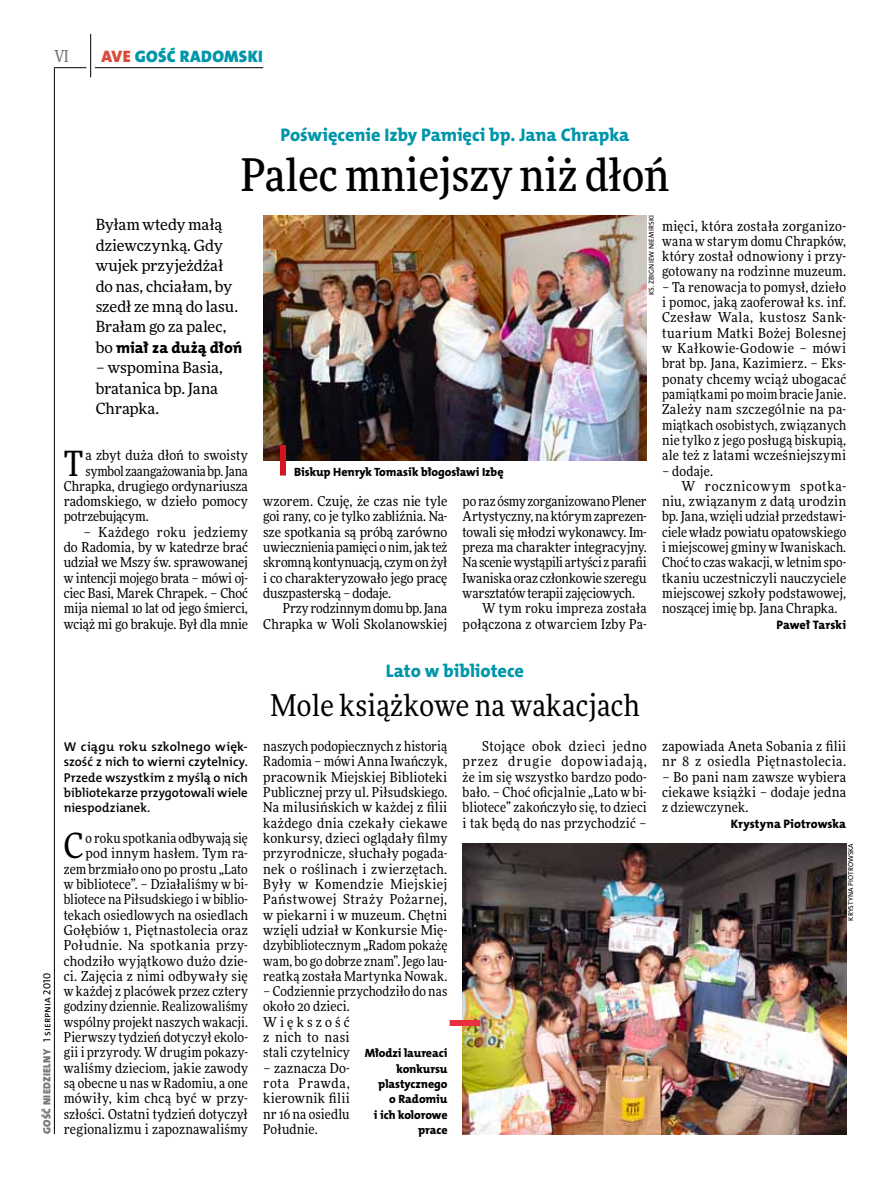
<style>
.page{position:relative;width:893px;height:1191px;background:#fff}
.page>*{position:absolute;margin:0;border:0;box-sizing:border-box;transform-origin:0 0}
.t1{font:500 45px "Freeday Narrow";color:#000}
.t2{font:34.8px "Freeday Narrow News";color:#000}
.t3{font:30px "Freeday Narrow News";letter-spacing:.01em;color:#000}
.t4{font:18.3px "The Mix HP8 Ex Bld";letter-spacing:-.005em;color:#0096aa}
.t5{font:16.65px "The Mix HP9 Blk";letter-spacing:.02em;color:#0096aa}
.t6{font:500 16.5px "Freeday Narrow";color:#787779;scale:.9 1}
.t7{font:15.75px "The Mix HP8 Ex Bld";letter-spacing:-.005em;color:#000}
.t8{font:15.45px/20.4px "Freeday News";letter-spacing:-.005em;color:#000}
.t9{font:13.65px/15.3px "Freeday Narrow News";letter-spacing:.01em;color:#000;text-align:justify}
.t10{font:13.65px "Freeday Narrow News";letter-spacing:-.015em;color:#000}
.t11{font:13.65px "Freeday Narrow News";letter-spacing:-.01em;color:#000}
.t12{font:13.65px "Freeday Narrow News";letter-spacing:.06em;color:#000}
.t13{font:12.9px/15.3px "The Mix HP6 Se Bld";color:#000;text-align:justify}
.t14{font:12.3px "The Mix HP8 Ex Bld";letter-spacing:.005em;color:#000}
.t15{font:12px/15.3px "The Mix HP8 Ex Bld";letter-spacing:-.005em;color:#000;text-align:right}
.t16{font:10.5px "The Mix HP9 Blk";letter-spacing:.025em;color:#787779}
.t17{font:7.2px "The Mix HP5 Plain";letter-spacing:.015em;color:#000}
.s1{color:#db4a39}
.s2{font-family:"Freeday News";font-size:15.45px}
.s3{font-family:"The Mix HP5 Plain";color:#000}
</style>
<div class="page">
<hr style="left:54px;top:67px;width:1px;height:1067px;background:#000">
<hr style="left:90px;top:34px;width:1px;height:43px;background:#000">
<hr style="left:54px;top:67px;width:32px;height:1px;background:#000">
<hr style="left:95px;top:67px;width:168px;height:1px;background:#000">
<img style="left:263px;top:215px;width:384px;height:245px">
<div style="left:280px;top:445px;width:6px;height:30px;background:#d3151f"></div>
<img style="left:463px;top:843px;width:383px;height:291px">
<div style="left:450px;top:1020px;width:30px;height:6px;background:#e92f3f"></div>
<p class="t6" style="left:54px;top:46px;width:17px">VI</p>
<p class="t5" style="left:101px;top:46px;width:163px"><span class="s1">AVE</span> GOŚĆ RADOMSKI</p>
<h3 class="t4" style="left:281px;top:123px;width:350px">Poświęcenie Izby Pamięci bp. Jana Chrapka</h3>
<h1 class="t1" style="left:241px;top:147px;width:430px">Palec mniejszy niż dłoń</h1>
<p class="t8" style="left:96px;top:214px;width:144px">Byłam wtedy małą dziewczynką. Gdy wujek przyjeżdżał do nas, chciałam, by szedł ze mną do lasu.<br>Brałam go za palec,</p>
<p class="t7" style="left:96px;top:337px;width:148px"><span class="s2">bo</span> miał za dużą dłoń</p>
<p class="t8" style="left:96px;top:357px;width:129px">– wspomina Basia, bratanica bp. Jana<br>Chrapka.</p>
<h2 class="t2" style="left:64px;top:442px;width:21px">T</h2>
<p class="t9" style="left:85px;top:447px;width:164px">a zbyt duża dłoń to swoisty</p>
<p class="t11" style="left:85px;top:462px;width:164px">symbol zaangażowania bp. Jana</p>
<p class="t9" style="left:64px;top:478px;width:186px">Chrapka, drugiego ordynariusza</p>
<p class="t9" style="left:64px;top:493px;width:186px">radomskiego, w dzieło pomocy</p>
<p class="t10" style="left:64px;top:508px;width:86px">potrzebującym.</p>
<p class="t9" style="left:64px;top:524px;width:186px;text-indent:20px">– Każdego roku jedziemy do Radomia, by w katedrze brać udział we Mszy św. sprawowanej w intencji mojego brata – mówi oj&shy;ciec Basi, Marek Chrapek. – Choć mija niemal 10 lat od jego śmierci, wciąż mi go brakuje. Był dla mnie</p>
<p class="t16" style="left:40px;top:1134px;width:162px;rotate:-90deg">GOŚĆ NIEDZIELNY <span class="s3">1 sierpnia 2010</span></p>
<p class="t13" style="left:64px;top:739px;width:186px">W ciągu roku szkolnego więk&shy;szość z nich to wierni czytelnicy.<br>Przede wszystkim z myślą o nich bibliotekarze przygotowali wiele niespodzianek.</p>
<h2 class="t2" style="left:64px;top:824px;width:21px">C</h2>
<p class="t9" style="left:64px;top:830px;width:186px;text-align:right">o roku spotkania odbywają się pod innym hasłem. Tym ra&shy;zem brzmiało ono po prostu „Lato w bibliotece”. – Działaliśmy w bi&shy;bliotece na Piłsudskiego i w biblio&shy;tekach osiedlowych na osiedlach<br>Gołębiów 1, Piętnastolecia oraz<br>Południe. Na spotkania przy&shy;chodziło wyjątkowo dużo dzie&shy;ci. Zajęcia z nimi odbywały się w każdej z placówek przez cztery godziny dziennie. Realizowaliśmy wspólny projekt naszych wakacji.<br>Pierwszy tydzień dotyczył ekolo&shy;gii i przyrody. W drugim pokazy&shy;waliśmy dzieciom, jakie zawody są obecne u nas w Radomiu, a one mówiły, kim chcą być w przy&shy;szłości. Ostatni tydzień dotyczył regionalizmu i zapoznawaliśmy</p>
<p class="t15" style="left:294px;top:464px;width:211px">Biskup Henryk Tomasik błogosławi Izbę</p>
<p class="t17" style="left:647px;top:295px;width:81px;rotate:-90deg">Ks. Zbigniew N iemirski</p>
<p class="t9" style="left:263px;top:493px;width:186px">wzorem. Czuję, że czas nie tyle goi rany, co je tylko zabliźnia. Na&shy;sze spotkania są próbą zarówno uwiecznienia pamięci o nim, jak też skromną kontynuacją, czym on żył i co charakteryzowało jego pracę duszpasterską – dodaje.</p>
<p class="t9" style="left:263px;top:600px;width:186px;text-align:right">Przy rodzinnym domu bp. Jana<br>Chrapka w Woli Skolanowskiej</p>
<p class="t10" style="left:463px;top:493px;width:186px">po raz ósmy zorganizowano Plener</p>
<p class="t9" style="left:463px;top:509px;width:186px">Artystyczny, na którym zaprezen-</p>
<p class="t9" style="left:463px;top:524px;width:186px">towali się młodzi wykonawcy. Im-</p>
<p class="t11" style="left:463px;top:539px;width:186px">preza ma charakter integracyjny.</p>
<p class="t11" style="left:463px;top:554px;width:186px">Na scenie wystąpili artyści z parafii</p>
<p class="t10" style="left:463px;top:569px;width:186px">Iwaniska oraz członkowie szeregu</p>
<p class="t10" style="left:463px;top:585px;width:174px">warsztatów terapii zajęciowych.</p>
<p class="t9" style="left:482px;top:600px;width:166px">W tym roku impreza została</p>
<p class="t9" style="left:463px;top:616px;width:186px">połączona z otwarciem Izby Pa-</p>
<p class="t9" style="left:662px;top:218px;width:186px">mięci, która została zorganizo&shy;wana w starym domu Chrapków, który został odnowiony i przy&shy;gotowany na rodzinne muzeum.</p>
<p class="t9" style="left:662px;top:279px;width:186px">– Ta renowacja to pomysł, dzieło i pomoc, jaką zaoferował ks. inf.<br>Czesław Wala, kustosz Sank&shy;tuarium Matki Bożej Bolesnej w Kałkowie-Godowie – mówi brat bp. Jana, Kazimierz. – Eks&shy;ponaty chcemy wciąż ubogacać pamiątkami po moim bracie Janie.<br>Zależy nam szczególnie na pa&shy;miątkach osobistych, związanych nie tylko z jego posługą biskupią, ale też z latami wcześniejszymi</p>
<p class="t9" style="left:662px;top:463px;width:52px">– dodaje.</p>
<p class="t12" style="left:682px;top:477px;width:166px">W rocznicowym spotka-</p>
<p class="t9" style="left:662px;top:493px;width:186px">niu, związanym z datą urodzin</p>
<p class="t9" style="left:662px;top:509px;width:186px">bp. Jana, wzięli udział przedstawi-</p>
<p class="t9" style="left:662px;top:524px;width:186px">ciele władz powiatu opatowskiego</p>
<p class="t9" style="left:662px;top:539px;width:186px">i miejscowej gminy w Iwaniskach.</p>
<p class="t9" style="left:662px;top:555px;width:186px">Choć to czas wakacji, w letnim spo-</p>
<p class="t9" style="left:662px;top:570px;width:186px">tkaniu uczestniczyli nauczyciele</p>
<p class="t9" style="left:662px;top:585px;width:186px">miejscowej szkoły podstawowej,</p>
<p class="t9" style="left:662px;top:600px;width:177px">noszącej imię bp. Jana Chrapka.</p>
<p class="t14" style="left:776px;top:616px;width:71px">Paweł Tarski</p>
<h3 class="t4" style="left:386px;top:659px;width:140px">Lato w bibliotece</h3>
<h3 class="t3" style="left:270px;top:686px;width:371px">Mole książkowe na wakacjach</h3>
<p class="t9" style="left:263px;top:738px;width:186px">naszych podopiecznych z historią Radomia – mówi Anna Iwańczyk, pracownik Miejskiej Biblioteki Publicznej przy ul. Piłsudskiego.<br>Na milusińskich w każdej z filii każdego dnia czekały ciekawe konkursy, dzieci oglądały filmy przyrodnicze, słuchały pogada&shy;nek o roślinach i zwierzętach.<br>Były w Komendzie Miejskiej Państwowej Straży Pożarnej, w piekarni i w muzeum. Chętni wzięli udział w Konkursie Mię&shy;dzybibliotecznym „Radom pokażę wam, bo go dobrze znam”. Jego lau&shy;reatką została Martynka Nowak.</p>
<p class="t9" style="left:263px;top:983px;width:186px;text-align:left">– Codziennie przychodziło do nas około 20 dzieci.<br>Większość<br>z nich to nasi<br>stali czytelnicy</p>
<p class="t9" style="left:263px;top:1060px;width:88px">– zaznacza Do&shy;rota Prawda, kierownik filii nr 16 na osiedlu Południe.</p>
<p class="t15" style="left:365px;top:1045px;width:84px">Młodzi laureaci konkursu plastycznego<br>o Radomiu<br>i ich kolorowe prace</p>
<p class="t9" style="left:463px;top:738px;width:186px;text-indent:20px">Stojące obok dzieci jedno przez drugie dopowiadają, że im się wszystko bardzo podo&shy;bało. – Choć oficjalnie „Lato w bi&shy;bliotece” zakończyło się, to dzieci i tak będą do nas przychodzić –</p>
<p class="t9" style="left:662px;top:738px;width:186px">zapowiada Aneta Sobania z filii nr 8 z osiedla Piętnastolecia.</p>
<p class="t9" style="left:662px;top:769px;width:186px">– Bo pani nam zawsze wybiera ciekawe książki – dodaje jedna z dziewczynek.</p>
<p class="t14" style="left:731px;top:815px;width:117px">Krystyna Piotrowska</p>
<p class="t17" style="left:846px;top:920px;width:79px;rotate:-90deg">Krystyna Piotrowska</p>
</div>
